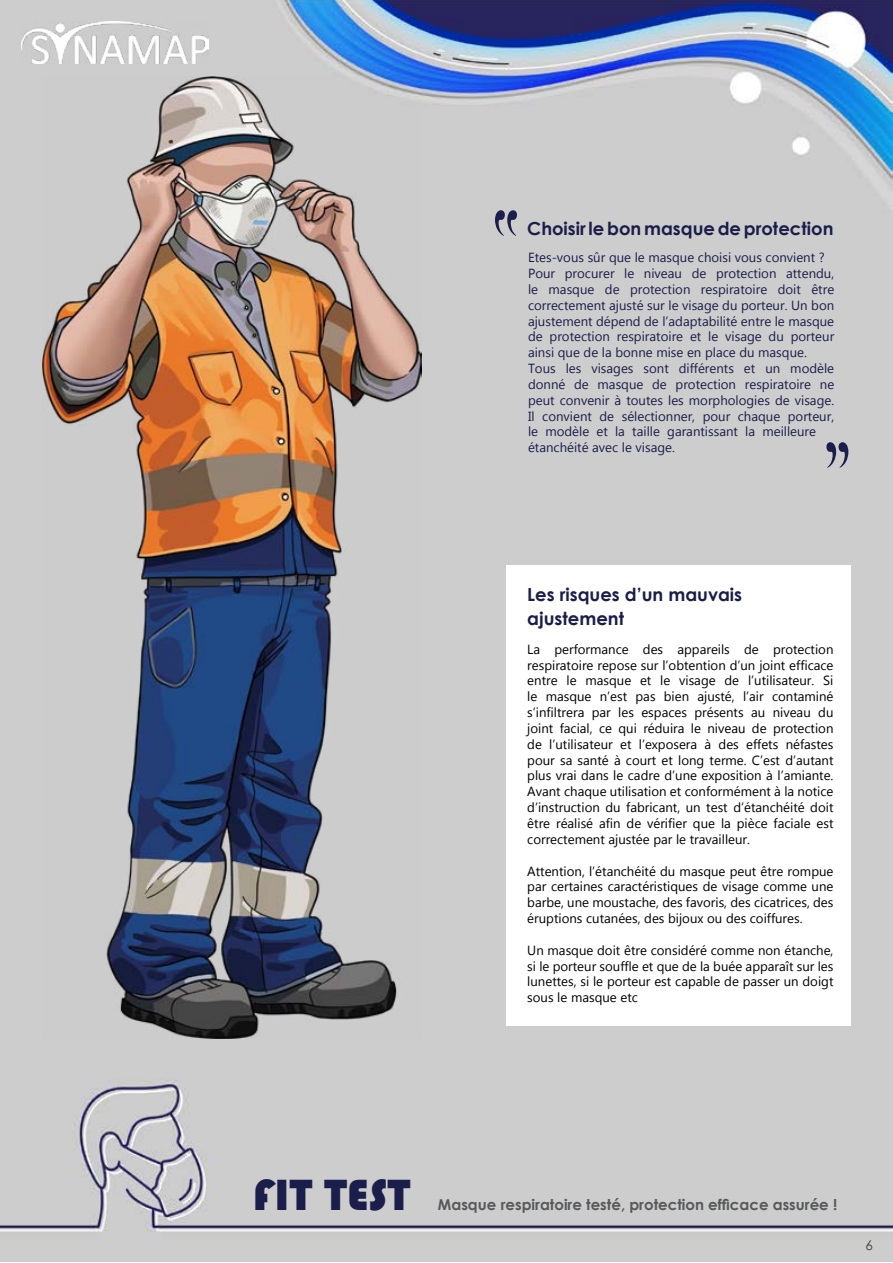
<style>
.page{position:relative;width:893px;height:1263px;background:#fff}
.page>*{position:absolute;margin:0;border:0;box-sizing:border-box;transform-origin:0 0}
.t1{font:300 112.5px "Perpetua Titling";color:#1b1d4a;scale:.8 1}
.t2{font:45px "Bauhaus 93";color:#1b1d4a}
.t3{font:700 18px/23.4px "Century Gothic";color:#1b1d4a}
.t4{font:700 15px "Century Gothic";color:#58595b}
.t5{font:13.5px "Century Gothic";color:#414042}
.t6{font:13.2px/15.9px "Lao UI";color:#000;text-align:justify}
.t7{font:13.2px/15.9px "Lao UI";color:#1b1d4a}
</style>
<div class="page">
<img style="left:0;top:0;width:893px;height:1262px">
<img style="left:21px;top:21px;width:187px;height:43px">
<img style="left:43px;top:77px;width:379px;height:961px">
<div style="left:506px;top:566px;width:344px;height:459px;background:#fff"></div>
<svg style="left:495px;top:210px;width:22px;height:26px"></svg>
<h3 class="t3" style="left:527px;top:216px;width:308px">Choisir le bon masque de protection</h3>
<p class="t7" style="left:528px;top:249px;width:308px">Etes-vous sûr que le masque choisi vous convient ?<br>Pour procurer le niveau de protection attendu, le masque de protection respiratoire doit être correctement ajusté sur le visage du porteur. Un bon ajustement dépend de l’adaptabilité entre le masque de protection respiratoire et le visage du porteur ainsi que de la bonne mise en place du masque.<br>Tous les visages sont différents et un modèle donné de masque de protection respiratoire ne peut convenir à toutes les morphologies de visage.<br>Il convient de sélectionner, pour chaque porteur, le modèle et la taille garantissant la meilleure étanchéité avec le visage.</p>
<h1 class="t1" style="left:825px;top:417px;width:33px">"</h1>
<h3 class="t3" style="left:527px;top:582px;width:216px">Les risques d’un mauvais ajustement</h3>
<p class="t6" style="left:527px;top:641px;width:308px">La performance des appareils de protection respiratoire repose sur l’obtention d’un joint efficace entre le masque et le visage de l’utilisateur. Si le masque n’est pas bien ajusté, l’air contaminé s’infiltrera par les espaces présents au niveau du joint facial, ce qui réduira le niveau de protection de l’utilisateur et l’exposera à des effets néfastes pour sa santé à court et long terme. C’est d’autant plus vrai dans le cadre d’une exposition à l’amiante.<br>Avant chaque utilisation et conformément à la notice d’instruction du fabricant, un test d’étanchéité doit être réalisé afin de vérifier que la pièce faciale est correctement ajustée par le travailleur.</p>
<p class="t6" style="left:527px;top:862px;width:308px">Attention, l’étanchéité du masque peut être rompue par certaines caractéristiques de visage comme une barbe, une moustache, des favoris, des cicatrices, des éruptions cutanées, des bijoux ou des coiffures.</p>
<p class="t6" style="left:527px;top:941px;width:308px">Un masque doit être considéré comme non étanche, si le porteur souffle et que de la buée apparaît sur les lunettes, si le porteur est capable de passer un doigt sous le masque etc</p>
<h2 class="t2" style="left:253px;top:1169px;width:159px">FIT TEST</h2>
<p class="t4" style="left:438px;top:1193px;width:401px">Masque respiratoire testé, protection efficace assurée !</p>
<p class="t5" style="left:865px;top:1235px;width:9px">6</p>
</div>
